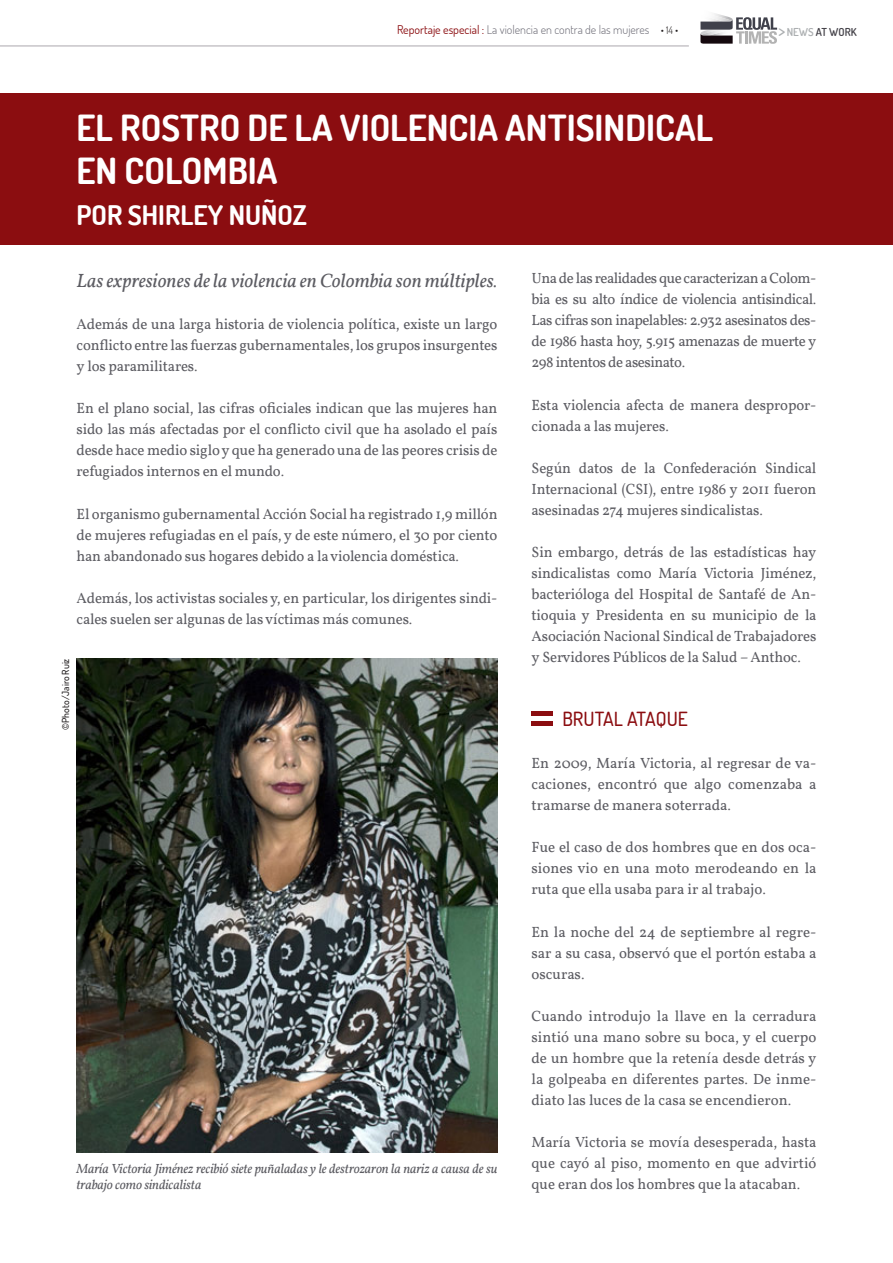
<style>
.page{position:relative;width:893px;height:1263px;background:#fff}
.page>*{position:absolute;margin:0;border:0;box-sizing:border-box;transform-origin:0 0}
.t1{font:700 36px/43.2px "Dosis";color:#fff}
.t2{font:700 27px "Dosis";color:#fff}
.t3{font:italic 19.5px "Vollkorn";color:#5c5c62}
.t4{font:500 19.5px "Dosis";color:#8b0d10}
.t5{font:15px/21px "Vollkorn";letter-spacing:-.01em;color:#5c5c62;text-align:justify}
.t6{font:italic 13.5px/16.5px "Vollkorn";letter-spacing:-.01em;color:#5c5c62}
.t7{font:300 12px "Dosis";color:#6c6b75}
.t8{font:600 10.95px "Dosis";color:#444249}
.t9{font:500 9.75px "Dosis";color:#231f20}
.s1{font-weight:400;color:#8b0d10}
.s2{font-size:10.5px;color:#231f20}
.s3{font-weight:500;font-size:17.85px;color:#acafb1}
.s4{color:#acafb1}
</style>
<div class="page">
<hr style="left:0;top:46px;width:689px;height:1px;background:#aba7ad">
<img style="left:714px;top:13px;width:14px;height:4px">
<img style="left:714px;top:15px;width:10px;height:2px">
<svg style="left:700px;top:17px;width:77px;height:27px"></svg>
<img style="left:77px;top:658px;width:420px;height:494px">
<hr style="left:531px;top:712px;width:22px;height:4px;background:#8b0d10">
<div style="left:531px;top:721px;width:22px;height:5px;background:#8b0d10"></div>
<div style="left:0;top:94px;width:893px;height:151px;background:#8b0d10"></div>
<p class="t7" style="left:397px;top:22px;width:283px"><span class="s1">Reportaje especial :</span> La violencia en contra de las mujeres <span class="s2">• 14 •</span></p>
<p class="t8" style="left:778px;top:25px;width:80px"><span class="s3">&gt;</span> <span class="s4">NEWS</span> AT WORK</p>
<h1 class="t1" style="left:77px;top:105px;width:638px">EL ROSTRO DE LA VIOLENCIA ANTISINDICAL<br>EN COLOMBIA</h1>
<h2 class="t2" style="left:77px;top:197px;width:232px">POR SHIRLEY NUÑOZ</h2>
<h3 class="t3" style="left:77px;top:268px;width:422px">Las expresiones de la violencia en Colombia son múltiples.</h3>
<p class="t5" style="left:77px;top:314px;width:422px">Además de una larga historia de violencia política, existe un largo conflicto entre las fuerzas gubernamentales, los grupos insurgentes y los paramilitares.</p>
<p class="t5" style="left:77px;top:398px;width:423px">En el plano social, las cifras oficiales indican que las mujeres han sido las más afectadas por el conflicto civil que ha asolado el país desde hace medio siglo y que ha generado una de las peores crisis de refugiados internos en el mundo.</p>
<p class="t5" style="left:77px;top:503px;width:422px">El organismo gubernamental Acción Social ha registrado 1,9 millón de mujeres refugiadas en el país, y de este número, el 30 por ciento han abandonado sus hogares debido a la violencia doméstica.</p>
<p class="t5" style="left:77px;top:587px;width:422px">Además, los activistas sociales y, en particular, los dirigentes sindi&shy;cales suelen ser algunas de las víctimas más comunes.</p>
<p class="t9" style="left:59px;top:730px;width:73px;rotate:-90deg">©Photo/Jairo Ruiz</p>
<p class="t6" style="left:77px;top:1160px;width:422px">María Victoria Jiménez recibió siete puñaladas y le destrozaron la nariz a causa de su trabajo como sindicalista</p>
<p class="t5" style="left:531px;top:268px;width:286px">Una de las realidades que caracterizan a Colom&shy;bia es su alto índice de violencia antisindical.<br>Las cifras son inapelables: 2.932 asesinatos des&shy;de 1986 hasta hoy, 5.915 amenazas de muerte y 298 intentos de asesinato.</p>
<p class="t5" style="left:531px;top:394px;width:286px">Esta violencia afecta de manera despropor&shy;cionada a las mujeres.</p>
<p class="t5" style="left:531px;top:457px;width:286px">Según datos de la Confederación Sindical Internacional (CSI), entre 1986 y 2011 fueron asesinadas 274 mujeres sindicalistas.</p>
<p class="t5" style="left:531px;top:542px;width:286px">Sin embargo, detrás de las estadísticas hay sindicalistas como María Victoria Jiménez, bacterióloga del Hospital de Santafé de An&shy;tioquia y Presidenta en su municipio de la Asociación Nacional Sindical de Trabajadores y Servidores Públicos de la Salud – Anthoc.</p>
<h3 class="t4" style="left:562px;top:706px;width:127px">BRUTAL ATAQUE</h3>
<p class="t5" style="left:531px;top:752px;width:286px">En 2009, María Victoria, al regresar de va&shy;caciones, encontró que algo comenzaba a tramarse de manera soterrada.</p>
<p class="t5" style="left:531px;top:837px;width:286px">Fue el caso de dos hombres que en dos oca&shy;siones vio en una moto merodeando en la ruta que ella usaba para ir al trabajo.</p>
<p class="t5" style="left:531px;top:921px;width:286px">En la noche del 24 de septiembre al regre&shy;sar a su casa, observó que el portón estaba a oscuras.</p>
<p class="t5" style="left:531px;top:1005px;width:286px">Cuando introdujo la llave en la cerradura sintió una mano sobre su boca, y el cuerpo de un hombre que la retenía desde detrás y la golpeaba en diferentes partes. De inme&shy;diato las luces de la casa se encendieron.</p>
<p class="t5" style="left:531px;top:1131px;width:286px">María Victoria se movía desesperada, hasta que cayó al piso, momento en que advirtió que eran dos los hombres que la atacaban.</p>
</div>
